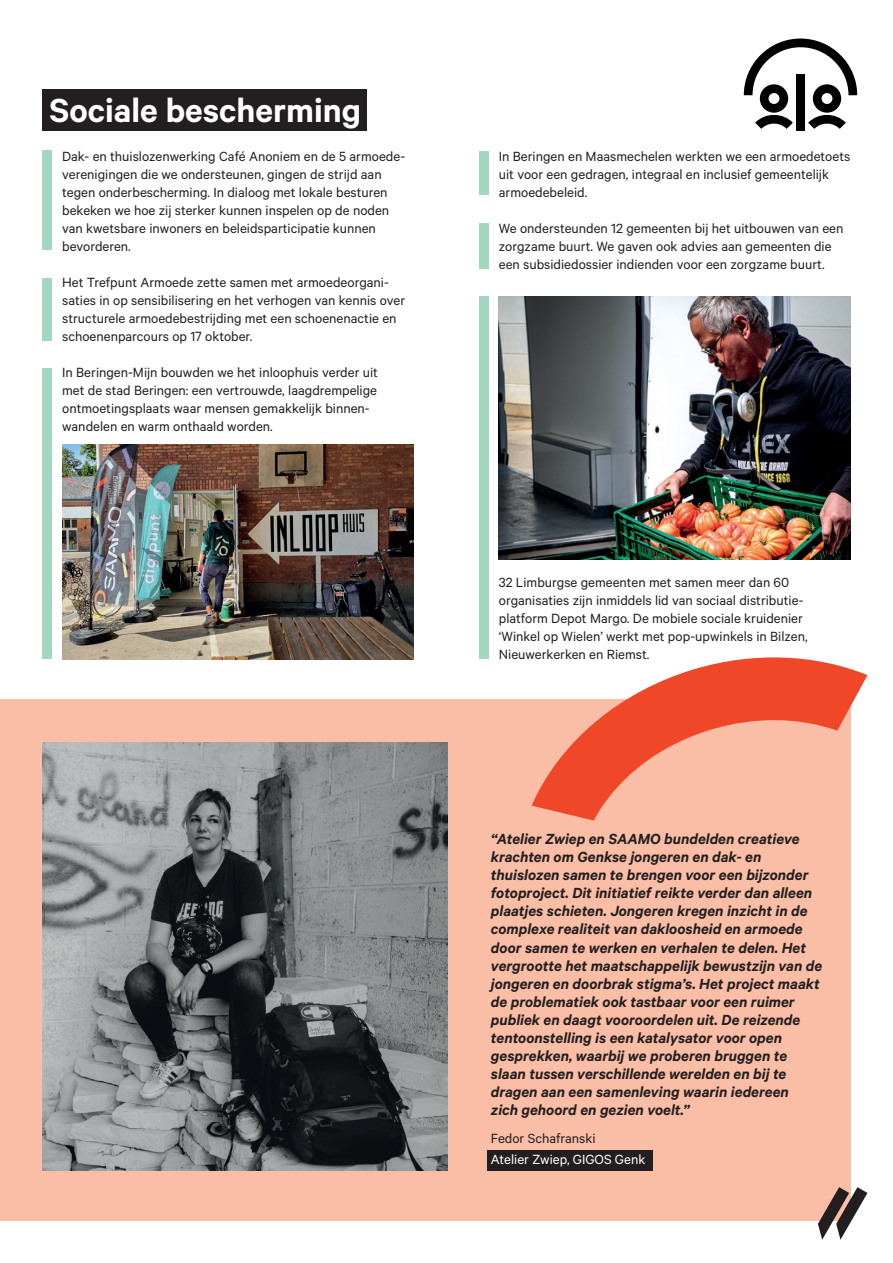
<style>
.page{position:relative;width:893px;height:1263px;background:#fff}
.page>*{position:absolute;margin:0;border:0;box-sizing:border-box;transform-origin:0 0}
.t1{font:600 37.5px "Calibre";color:#fff}
.t2{font:italic 600 16.5px/18px "Calibre";color:#231f20}
.t3{font:15px/18px "Calibre";color:#231f20}
.t4{font:15px "Calibre";color:#fff}
</style>
<div class="page">
<div style="left:43px;top:89px;width:324px;height:42px;background:#231f20"></div>
<div style="left:43px;top:151px;width:9px;height:99px;background:#a3d7c0"></div>
<div style="left:43px;top:278px;width:9px;height:63px;background:#a3d7c0"></div>
<div style="left:43px;top:368px;width:9px;height:291px;background:#a3d7c0"></div>
<div style="left:479px;top:151px;width:10px;height:43px;background:#a3d7c0"></div>
<div style="left:479px;top:223px;width:10px;height:45px;background:#a3d7c0"></div>
<div style="left:479px;top:296px;width:10px;height:363px;background:#a3d7c0"></div>
<div style="left:796px;top:75px;width:9px;height:56px;background:#000001"></div>
<svg style="left:744px;top:39px;width:113px;height:90px"></svg>
<img style="left:62px;top:444px;width:352px;height:215px">
<div style="left:0;top:699px;width:850px;height:521px;background:#fabda6"></div>
<svg style="left:818px;top:1187px;width:49px;height:53px"></svg>
<div style="left:487px;top:1150px;width:166px;height:20px;background:#231f20"></div>
<img style="left:43px;top:743px;width:404px;height:427px">
<svg style="left:532px;top:657px;width:335px;height:163px"></svg>
<img style="left:499px;top:296px;width:351px;height:263px">
<h1 class="t1" style="left:49px;top:88px;width:313px">Sociale bescherming</h1>
<p class="t3" style="left:62px;top:146px;width:345px">Dak- en thuislozenwerking Café Anoniem en de 5 armoede&shy;verenigingen die we ondersteunen, gingen de strijd aan tegen onderbescherming. In dialoog met lokale besturen bekeken we hoe zij sterker kunnen inspelen op de noden van kwetsbare inwoners en beleidsparticipatie kunnen bevorderen.</p>
<p class="t3" style="left:62px;top:272px;width:345px">Het Trefpunt Armoede zette samen met armoedeorgani&shy;saties in op sensibilisering en het verhogen van kennis over structurele armoedebestrijding met een schoenenactie en schoenenparcours op 17 oktober.</p>
<p class="t3" style="left:62px;top:362px;width:317px">In Beringen-Mijn bouwden we het inloophuis verder uit met de stad Beringen: een vertrouwde, laagdrempelige ontmoetingsplaats waar mensen gemakkelijk binnen&shy;wandelen en warm onthaald worden.</p>
<p class="t3" style="left:499px;top:146px;width:353px">In Beringen en Maasmechelen werkten we een armoedetoets uit voor een gedragen, integraal en inclusief gemeentelijk armoedebeleid.</p>
<p class="t3" style="left:499px;top:218px;width:346px">We ondersteunden 12 gemeenten bij het uitbouwen van een zorgzame buurt. We gaven ook advies aan gemeenten die een subsidiedossier indienden voor een zorgzame buurt.</p>
<p class="t3" style="left:499px;top:572px;width:310px">32 Limburgse gemeenten met samen meer dan 60 organisaties zijn inmiddels lid van sociaal distributie&shy;platform Depot Margo. De mobiele sociale kruidenier ‘Winkel op Wielen’ werkt met pop-upwinkels in Bilzen, Nieuwerkerken en Riemst.</p>
<p class="t2" style="left:491px;top:830px;width:333px">“Atelier Zwiep en SAAMO bundelden creatieve krachten om Genkse jongeren en dak- en thuislozen samen te brengen voor een bijzonder fotoproject. Dit initiatief reikte verder dan alleen plaatjes schieten. Jongeren kregen inzicht in de complexe realiteit van dakloosheid en armoede door samen te werken en verhalen te delen. Het vergrootte het maatschappelijk bewustzijn van de jongeren en doorbrak stigma’s. Het project maakt de problematiek ook tastbaar voor een ruimer publiek en daagt vooroordelen uit. De reizende tentoonstelling is een katalysator voor open gesprekken, waarbij we proberen bruggen te slaan tussen verschillende werelden en bij te dragen aan een samenleving waarin iedereen<br>zich gehoord en gezien voelt.”</p>
<p class="t3" style="left:491px;top:1129px;width:106px">Fedor Schafranski</p>
<p class="t4" style="left:491px;top:1150px;width:156px">Atelier Zwiep, GIGOS Genk</p>
</div>
